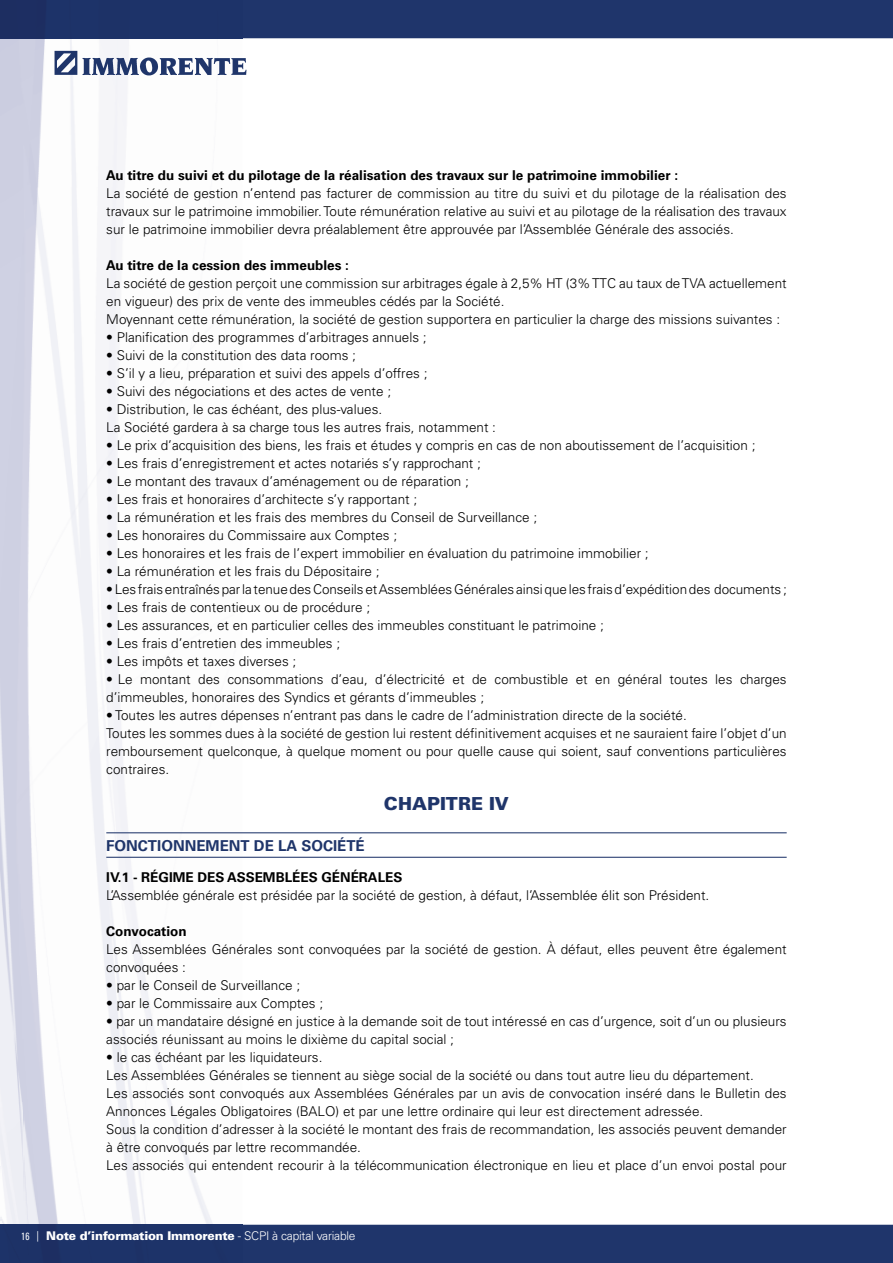
<style>
.page{position:relative;width:893px;height:1263px;background:#fff}
.page>*{position:absolute;margin:0;border:0;box-sizing:border-box;transform-origin:0 0}
.t1{font:900 18px "Univers";color:#1f356a}
.t2{font:700 15px "Univers";color:#1f356a}
.t3{font:300 13.5px/18px "Univers";color:#000}
.t4{font:700 13.5px "Univers";color:#000}
.t5{font:900 12px "Univers";letter-spacing:-.02em;color:#fff}
.s1{font-weight:400;font-stretch:condensed;font-size:10.5px}
.s2{font-weight:300}
</style>
<div class="page">
<img style="left:0;top:38px;width:16px;height:1187px">
<img style="left:16px;top:188px;width:226px;height:1037px">
<img style="left:15px;top:38px;width:227px;height:150px">
<img style="left:53px;top:51px;width:194px;height:26px">
<div style="left:242px;top:0;width:651px;height:38px;background:#1f356b"></div>
<div style="left:0;top:0;width:242px;height:38px;background:#1d3369"></div>
<div style="left:242px;top:1225px;width:651px;height:38px;background:#1f356b"></div>
<div style="left:0;top:1225px;width:242px;height:38px;background:#1d3369"></div>
<hr style="left:106px;top:832px;width:681px;height:1px;background:#1f356a">
<hr style="left:106px;top:857px;width:681px;height:1px;background:#1f356a">
<p class="t4" style="left:106px;top:170px;width:573px">Au titre du suivi et du pilotage de la réalisation des travaux sur le patrimoine immobilier :</p>
<p class="t3" style="left:106px;top:185px;width:682px;text-align:justify">La société de gestion n’entend pas facturer de commission au titre du suivi et du pilotage de la réalisation des travaux sur le patrimoine immobilier. Toute rémunération relative au suivi et au pilotage de la réalisation des travaux sur le patrimoine immobilier devra préalablement être approuvée par l’Assemblée Générale des associés.</p>
<p class="t4" style="left:106px;top:260px;width:244px">Au titre de la cession des immeubles :</p>
<p class="t3" style="left:106px;top:275px;width:682px">La société de gestion perçoit une commission sur arbitrages égale à 2,5% HT (3% TTC au taux de TVA actuellement en vigueur) des prix de vente des immeubles cédés par la Société.<br>Moyennant cette rémunération, la société de gestion supportera en particulier la charge des missions suivantes :</p>
<p class="t3" style="left:106px;top:329px;width:322px">• Planification des programmes d’arbitrages annuels ;</p>
<p class="t3" style="left:106px;top:347px;width:251px">• Suivi de la constitution des data rooms ;</p>
<p class="t3" style="left:106px;top:365px;width:323px">• S’il y a lieu, préparation et suivi des appels d’offres ;</p>
<p class="t3" style="left:106px;top:383px;width:286px">• Suivi des négociations et des actes de vente ;</p>
<p class="t3" style="left:106px;top:401px;width:391px">• Distribution, le cas échéant, des plus-values.<br>La Société gardera à sa charge tous les autres frais, notamment :</p>
<p class="t3" style="left:106px;top:437px;width:651px">• Le prix d’acquisition des biens, les frais et études y compris en cas de non aboutissement de l’acquisition ;</p>
<p class="t3" style="left:106px;top:455px;width:376px">• Les frais d’enregistrement et actes notariés s’y rapprochant ;</p>
<p class="t3" style="left:106px;top:473px;width:364px">• Le montant des travaux d’aménagement ou de réparation ;</p>
<p class="t3" style="left:106px;top:491px;width:312px">• Les frais et honoraires d’architecte s’y rapportant ;</p>
<p class="t3" style="left:106px;top:509px;width:432px">• La rémunération et les frais des membres du Conseil de Surveillance ;</p>
<p class="t3" style="left:106px;top:527px;width:292px">• Les honoraires du Commissaire aux Comptes ;</p>
<p class="t3" style="left:106px;top:545px;width:544px">• Les honoraires et les frais de l’expert immobilier en évaluation du patrimoine immobilier ;</p>
<p class="t3" style="left:106px;top:563px;width:275px">• La rémunération et les frais du Dépositaire ;</p>
<p class="t3" style="left:106px;top:581px;width:682px">• Les frais entraînés par la tenue des Conseils et Assemblées Générales ainsi que les frais d’expédition des documents ;</p>
<p class="t3" style="left:106px;top:599px;width:265px">• Les frais de contentieux ou de procédure ;</p>
<p class="t3" style="left:106px;top:617px;width:499px">• Les assurances, et en particulier celles des immeubles constituant le patrimoine ;</p>
<p class="t3" style="left:106px;top:635px;width:235px">• Les frais d’entretien des immeubles ;</p>
<p class="t3" style="left:106px;top:653px;width:192px">• Les impôts et taxes diverses ;</p>
<p class="t3" style="left:106px;top:671px;width:682px">• Le montant des consommations d’eau, d’électricité et de combustible et en général toutes les charges d’immeubles, honoraires des Syndics et gérants d’immeubles ;</p>
<p class="t3" style="left:106px;top:707px;width:682px">• Toutes les autres dépenses n’entrant pas dans le cadre de l’administration directe de la société.<br>Toutes les sommes dues à la société de gestion lui restent définitivement acquises et ne sauraient faire l’objet d’un remboursement quelconque, à quelque moment ou pour quelle cause qui soient, sauf conventions particulières contraires.</p>
<h1 class="t1" style="left:384px;top:797px;width:126px">CHAPITRE IV</h1>
<p class="t2" style="left:106px;top:840px;width:260px">FONCTIONNEMENT DE LA SOCIÉTÉ</p>
<p class="t4" style="left:106px;top:872px;width:298px">IV.1 - RÉGIME DES ASSEMBLÉES GÉNÉRALES</p>
<p class="t3" style="left:106px;top:887px;width:604px">L’Assemblée générale est présidée par la société de gestion, à défaut, l’Assemblée élit son Président.</p>
<p class="t4" style="left:106px;top:926px;width:82px">Convocation</p>
<p class="t3" style="left:106px;top:941px;width:682px">Les Assemblées Générales sont convoquées par la société de gestion. À défaut, elles peuvent être également convoquées :</p>
<p class="t3" style="left:106px;top:977px;width:195px">• par le Conseil de Surveillance ;</p>
<p class="t3" style="left:106px;top:995px;width:218px">• par le Commissaire aux Comptes ;</p>
<p class="t3" style="left:106px;top:1013px;width:682px">• par un mandataire désigné en justice à la demande soit de tout intéressé en cas d’urgence, soit d’un ou plusieurs associés réunissant au moins le dixième du capital social ;</p>
<p class="t3" style="left:106px;top:1049px;width:682px">• le cas échéant par les liquidateurs.<br>Les Assemblées Générales se tiennent au siège social de la société ou dans tout autre lieu du département.<br>Les associés sont convoqués aux Assemblées Générales par un avis de convocation inséré dans le Bulletin des Annonces Légales Obligatoires (BALO) et par une lettre ordinaire qui leur est directement adressée.<br>Sous la condition d’adresser à la société le montant des frais de recommandation, les associés peuvent demander à être convoqués par lettre recommandée.<br>Les associés qui entendent recourir à la télécommunication électronique en lieu et place d’un envoi postal pour</p>
<p class="t5" style="left:21px;top:1232px;width:336px"><span class="s1">16 |</span> Note d’information Immorente <span class="s2">- SCPI à capital variable</span></p>
</div>
